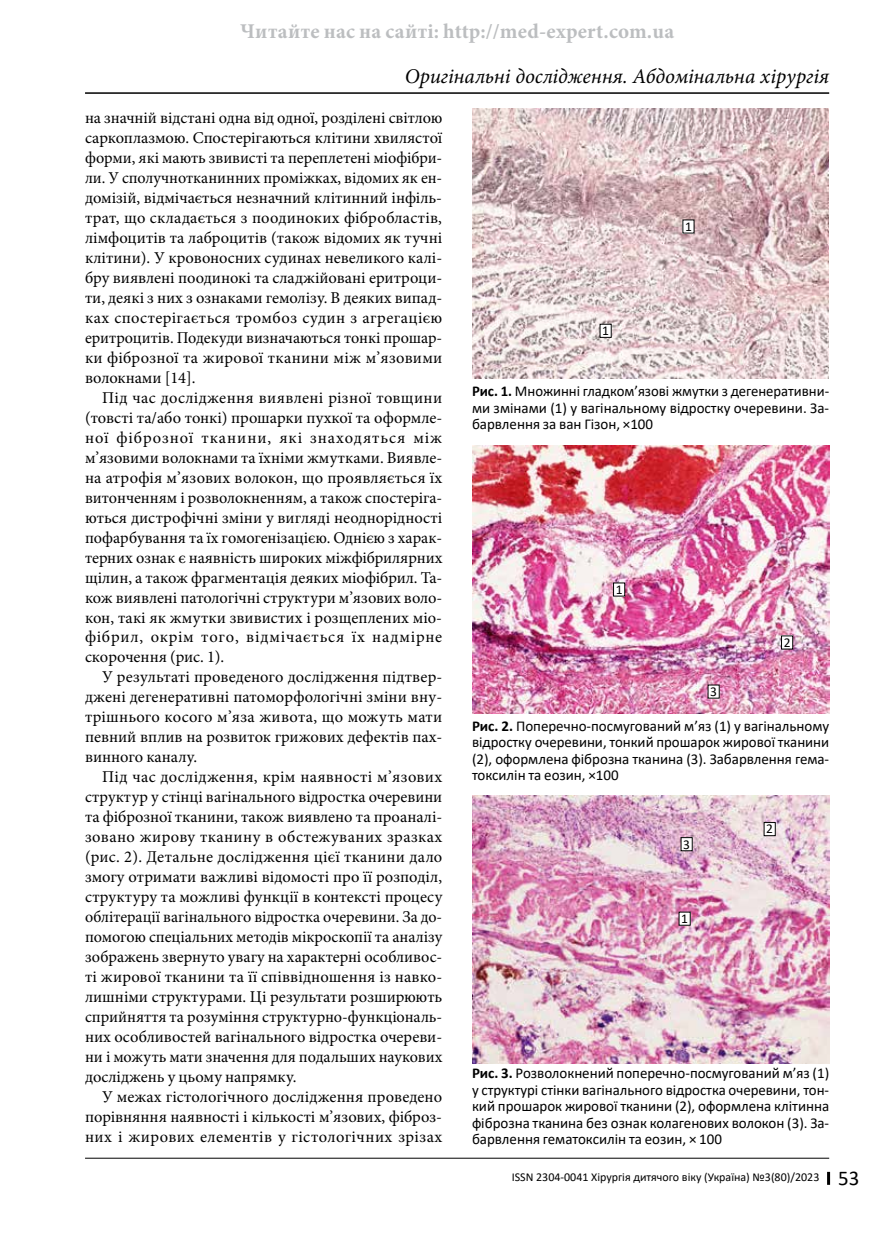
<style>
.page{position:relative;width:893px;height:1234px;background:#fff}
.page>*{position:absolute;margin:0;border:0;box-sizing:border-box;transform-origin:0 0}
.t1{font:italic 21px "Minion Pro";color:#000}
.t2{font:700 21px "Minion Pro";letter-spacing:.01em;color:#bcbec0}
.t3{font:16.5px/20px "Minion Pro";letter-spacing:.005em;color:#000;text-align:justify}
.t4{font:15px/16.5px "Calibri";color:#000;text-align:justify}
.t5{font:13.5px "Calibri";color:#000}
.t6{font:12px "Calibri";color:#000}
.s1{font-weight:700}
.s2{font-size:21px}
</style>
<div class="page">
<hr style="left:85px;top:92px;width:744px;height:2px;background:#000">
<svg style="left:827px;top:1171px;width:3px;height:13px"></svg>
<hr style="left:85px;top:1157px;width:744px;height:1px;background:#000">
<img style="left:472px;top:108px;width:357px;height:270px">
<img style="left:472px;top:445px;width:357px;height:268px">
<img style="left:472px;top:795px;width:357px;height:268px">
<div style="left:600px;top:324px;width:11px;height:13px;background:#fff"></div>
<div style="left:613px;top:583px;width:12px;height:13px;background:#fff"></div>
<div style="left:613px;top:582px;width:12px;height:14px;border:1px solid #000"></div>
<div style="left:679px;top:911px;width:11px;height:14px;background:#fff"></div>
<div style="left:708px;top:685px;width:11px;height:13px;background:#fff"></div>
<div style="left:681px;top:837px;width:11px;height:13px;background:#fff"></div>
<div style="left:781px;top:635px;width:12px;height:14px;background:#fff"></div>
<div style="left:781px;top:635px;width:12px;height:14px;border:1px solid #000"></div>
<div style="left:764px;top:822px;width:11px;height:13px;background:#fff"></div>
<div style="left:764px;top:822px;width:12px;height:13px;border:1px solid #000"></div>
<div style="left:683px;top:220px;width:11px;height:13px;background:#fff"></div>
<p class="t2" style="left:240px;top:16px;width:435px">Читайте нас на сайті: http://med-expert.com.ua</p>
<p class="t1" style="left:405px;top:62px;width:426px">Оригінальні дослідження. Абдомінальна хірургія</p>
<p class="t3" style="left:85px;top:108px;width:359px">на значній відстані одна від одної, розділені світлою саркоплазмою. Спостерігаються клітини хвилястої форми, які мають звивисті та переплетені міофібри&shy;ли. У сполучнотканинних проміжках, відомих як ен&shy;домізій, відмічається незначний клітинний інфіль&shy;трат, що складається з поодиноких фібробластів, лімфоцитів та лаброцитів (також відомих як тучні клітини). У кровоносних судинах невеликого калі&shy;бру виявлені поодинокі та сладжійовані еритроци&shy;ти, деякі з них з ознаками гемолізу. В деяких випад&shy;ках спостерігається тромбоз судин з агрегацією еритроцитів. Подекуди визначаються тонкі прошар&shy;ки фіброзної та жирової тканини між м’язовими волокнами [14].</p>
<p class="t3" style="left:85px;top:387px;width:359px;text-indent:17px">Під час дослідження виявлені різної товщини (товсті та/або тонкі) прошарки пухкої та оформле&shy;ної фіброзної тканини, які знаходяться між м’язовими волокнами та їхніми жмутками. Виявле&shy;на атрофія м’язових волокон, що проявляється їх витонченням і розволокненням, а також спостеріга&shy;ються дистрофічні зміни у вигляді неоднорідності пофарбування та їх гомогенізацією. Однією з харак&shy;терних ознак є наявність широких міжфібрилярних щілин, а також фрагментація деяких міофібрил. Та&shy;кож виявлені патологічні структури м’язових воло&shy;кон, такі як жмутки звивистих і розщеплених міо&shy;фібрил, окрім того, відмічається їх надмірне скорочення (рис. 1).</p>
<p class="t3" style="left:85px;top:667px;width:359px;text-indent:17px">У результаті проведеного дослідження підтвер&shy;джені дегенеративні патоморфологічні зміни вну&shy;трішнього косого м’яза живота, що можуть мати певний вплив на розвиток грижових дефектів пах&shy;винного каналу.</p>
<p class="t3" style="left:85px;top:766px;width:359px;text-indent:17px">Під час дослідження, крім наявності м’язових структур у стінці вагінального відростка очеревини та фіброзної тканини, також виявлено та проаналі&shy;зовано жирову тканину в обстежуваних зразках (рис. 2). Детальне дослідження цієї тканини дало змогу отримати важливі відомості про її розподіл, структуру та можливі функції в контексті процесу облітерації вагінального відростка очеревини. За до&shy;помогою спеціальних методів мікроскопії та аналізу зображень звернуто увагу на характерні особливос&shy;ті жирової тканини та її співвідношення із навко&shy;лишніми структурами. Ці результати розширюють сприйняття та розуміння структурно-функціональ&shy;них особливостей вагінального відростка очереви&shy;ни і можуть мати значення для подальших наукових досліджень у цьому напрямку.</p>
<p class="t3" style="left:85px;top:1086px;width:359px;text-indent:17px">У межах гістологічного дослідження проведено порівняння наявності і кількості м’язових, фіброз&shy;них і жирових елементів у гістологічних зрізах</p>
<p class="t5" style="left:602px;top:321px;width:8px">1</p>
<p class="t5" style="left:685px;top:217px;width:8px">1</p>
<p class="t4" style="left:472px;top:382px;width:359px"><span class="s1">Рис. 1.</span> Множинні гладком’язові жмутки з дегенеративни&shy;ми змінами (1) у вагінальному відростку очеревини. За&shy;барвлення за ван Гізон, ×100</p>
<p class="t5" style="left:616px;top:580px;width:8px">1</p>
<p class="t5" style="left:710px;top:682px;width:8px">3</p>
<p class="t5" style="left:784px;top:632px;width:8px">2</p>
<p class="t4" style="left:472px;top:716px;width:359px"><span class="s1">Рис. 2.</span> Поперечно-посмугований м’яз (1) у вагінальному відростку очеревини, тонкий прошарок жирової тканини (2), оформлена фіброзна тканина (3). Забарвлення гема&shy;токсилін та еозин, ×100</p>
<p class="t5" style="left:683px;top:834px;width:8px">3</p>
<p class="t5" style="left:681px;top:908px;width:8px">1</p>
<p class="t5" style="left:766px;top:819px;width:8px">2</p>
<p class="t4" style="left:472px;top:1064px;width:359px"><span class="s1">Рис. 3.</span> Розволокнений поперечно-посмугований м’яз (1) у структурі стінки вагінального відростка очеревини, тон&shy;кий прошарок жирової тканини (2), оформлена клітинна фіброзна тканина без ознак колагенових волокон (3). За&shy;барвлення гематоксилін та еозин, × 100</p>
<p class="t6" style="left:512px;top:1167px;width:349px">ISSN 2304-0041 Хірургія дитячого віку (Україна) №3(80)/2023 <span class="s2">53</span></p>
</div>
